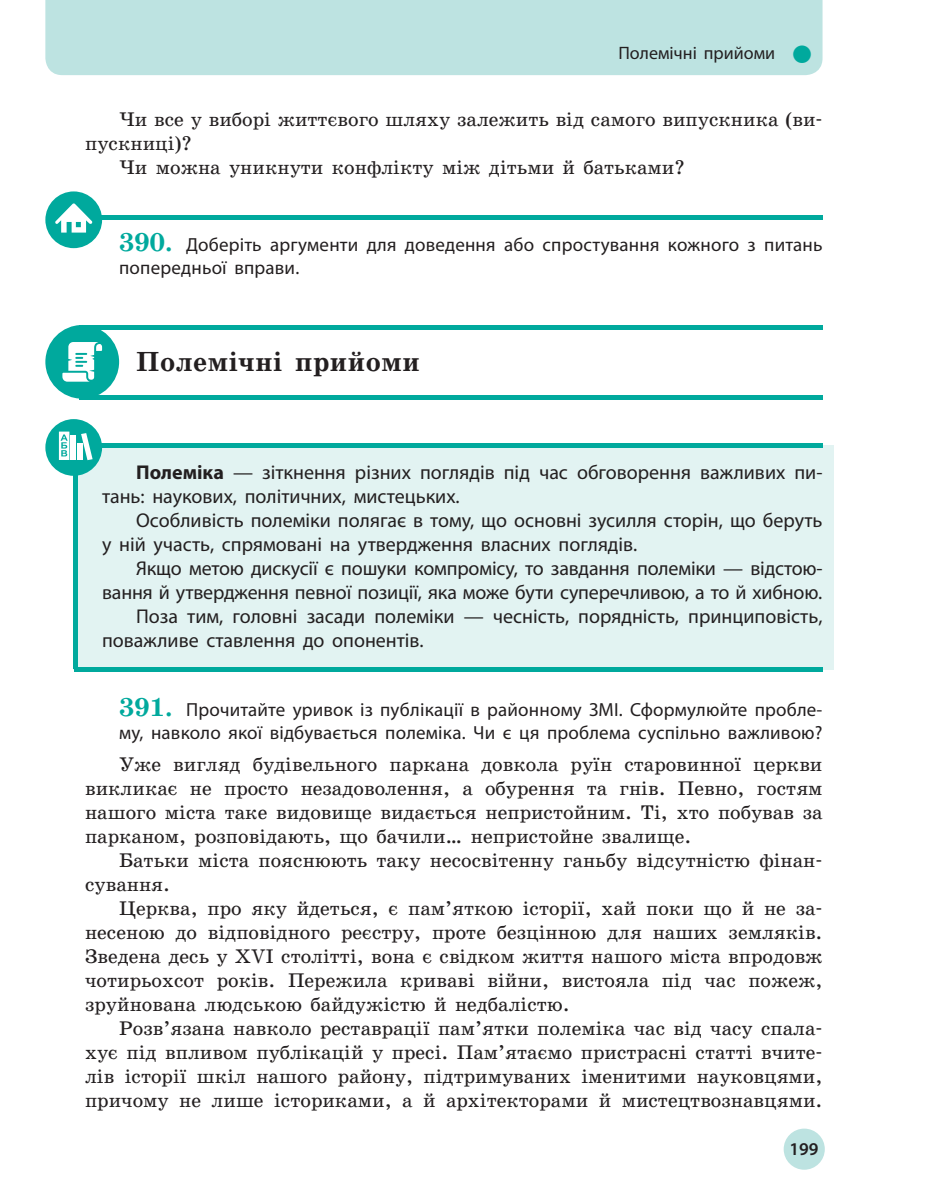
<style>
.page{position:relative;width:936px;height:1191px;background:#fff}
.page>*{position:absolute;margin:0;border:0;box-sizing:border-box;transform-origin:0 0}
.t1{font:700 28px "School";letter-spacing:.02em;color:#231f20}
.t2{font:20px/24px "School";color:#231f20;text-align:justify}
.t3{font:20px/24px "Myriad Pro";color:#231f20}
.t4{font:19px/23px "Myriad Pro";letter-spacing:.01em;color:#231f20}
.t5{font:18px "Myriad Pro";color:#231f20}
.t6{font:600 18px "Myriad Pro";color:#231f20}
.s1{font-family:"School";font-weight:700;font-size:26px;color:#00a99d}
.s2{font-weight:700}
</style>
<div class="page">
<div style="left:45px;top:0;width:777px;height:75px;background:#bde3e1"></div>
<div style="left:783px;top:1128px;width:41px;height:41px;background:#bde3e1;border-radius:50%"></div>
<div style="left:74px;top:445px;width:759px;height:224px;background:#e2f3f2"></div>
<hr style="left:74px;top:216px;width:748px;height:4px;background:#00a99d">
<hr style="left:79px;top:325px;width:743px;height:4px;background:#00a99d">
<hr style="left:79px;top:395px;width:743px;height:4px;background:#00a99d">
<hr style="left:74px;top:444px;width:748px;height:4px;background:#00a99d">
<hr style="left:74px;top:667px;width:748px;height:4px;background:#00a99d">
<div style="left:45px;top:191px;width:57px;height:57px;background:#00a99d;border-radius:50%"></div>
<svg style="left:55px;top:203px;width:37px;height:30px"></svg>
<div style="left:45px;top:325px;width:74px;height:73px;background:#00a99d;border-radius:50%"></div>
<svg style="left:62px;top:342px;width:40px;height:40px"></svg>
<hr style="left:74px;top:464px;width:4px;height:204px;background:#00a99d">
<div style="left:45px;top:419px;width:57px;height:57px;background:#00a99d;border-radius:50%"></div>
<svg style="left:59px;top:431px;width:10px;height:29px"></svg>
<div style="left:71px;top:435px;width:5px;height:25px;background:#fff"></div>
<svg style="left:81px;top:433px;width:12px;height:27px"></svg>
<div style="left:77px;top:443px;width:6px;height:17px;background:#fff"></div>
<svg style="left:793px;top:46px;width:17px;height:17px"></svg>
<p class="t5" style="left:618px;top:42px;width:158px">Полемічні прийоми</p>
<p class="t2" style="left:119px;top:108px;width:705px">Чи все у виборі життєвого шляху залежить від самого випускника (ви-</p>
<p class="t2" style="left:85px;top:132px;width:108px">пускниці)?</p>
<p class="t2" style="left:119px;top:156px;width:567px">Чи можна уникнути конфлікту між дітьми й батьками?</p>
<p class="t4" style="left:119px;top:233px;width:705px"><span class="s1">390.</span> Доберіть аргументи для доведення або спростування кожного з питань попередньої вправи.</p>
<h1 class="t1" style="left:136px;top:344px;width:285px">Полемічні прийоми</h1>
<p class="t3" style="left:102px;top:460px;width:721px;text-indent:34px"><span class="s2">Полеміка</span> — зіткнення різних поглядів під час обговорення важливих пи&shy;тань: наукових, політичних, мистецьких.</p>
<p class="t3" style="left:102px;top:508px;width:722px;text-indent:34px">Особливість полеміки полягає в тому, що основні зусилля сторін, що беруть у ній участь, спрямовані на утвердження власних поглядів.</p>
<p class="t3" style="left:136px;top:556px;width:688px">Якщо метою дискусії є пошуки компромісу, то завдання полеміки — відстою-</p>
<p class="t3" style="left:102px;top:580px;width:721px">вання й утвердження певної позиції, яка може бути суперечливою, а то й хибною.</p>
<p class="t3" style="left:136px;top:604px;width:687px">Поза тим, головні засади полеміки — чесність, порядність, принциповість,</p>
<p class="t3" style="left:102px;top:628px;width:323px">поважливе ставлення до опонентів.</p>
<p class="t4" style="left:119px;top:697px;width:705px"><span class="s1">391.</span> Прочитайте уривок із публікації в районному ЗМІ. Сформулюйте пробле&shy;му, навколо якої відбувається полеміка. Чи є ця проблема суспільно важливою?</p>
<p class="t2" style="left:85px;top:752px;width:739px;text-indent:34px">Уже вигляд будівельного паркана довкола руїн старовинної церкви викликає не просто незадоволення, а обурення та гнів. Певно, гостям нашого міста таке видовище видається непристойним. Ті, хто побував за парканом, розповідають, що бачили… непристойне звалище.</p>
<p class="t2" style="left:85px;top:848px;width:738px;text-indent:34px">Батьки міста пояснюють таку несосвітенну ганьбу відсутністю фінан&shy;сування.</p>
<p class="t2" style="left:85px;top:896px;width:739px;text-indent:34px">Церква, про яку йдеться, є пам’яткою історії, хай поки що й не за&shy;несеною до відповідного реєстру, проте безцінною для наших земляків.<br>Зведена десь у XVI столітті, вона є свідком життя нашого міста впродовж чотирьохсот років. Пережила криваві війни, вистояла під час пожеж, зруйнована людською байдужістю й недбалістю.</p>
<p class="t2" style="left:85px;top:1016px;width:739px;text-indent:34px">Розв’язана навколо реставрації пам’ятки полеміка час від часу спала&shy;хує під впливом публікацій у пресі. Пам’ятаємо пристрасні статті вчите&shy;лів історії шкіл нашого району, підтримуваних іменитими науковцями, причому не лише істориками, а й архітекторами й мистецтвознавцями.</p>
<p class="t6" style="left:789px;top:1137px;width:30px">199</p>
</div>
